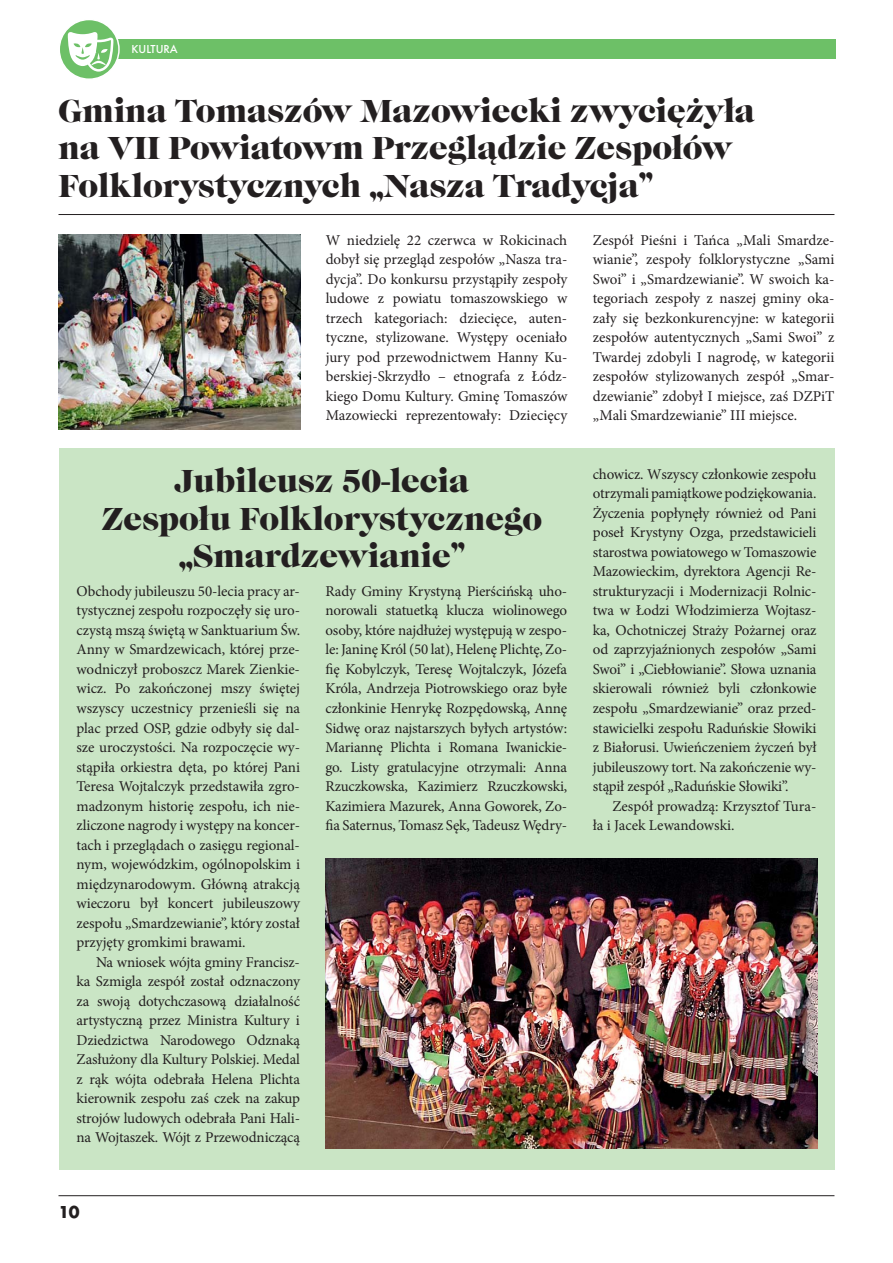
<style>
.page{position:relative;width:893px;height:1263px;background:#fff}
.page>*{position:absolute;margin:0;border:0;box-sizing:border-box;transform-origin:0 0}
.t1{font:33px/37.5px "Caslon Gra DCE";color:#231f20;text-align:center}
.t2{font:700 18px "Futura TCE";color:#231f20}
.t3{font:15px/19.5px "Minion Pro";letter-spacing:-.01em;color:#231f20;text-align:justify}
.t4{font:500 12px "Futura TCE";color:#fff}
</style>
<div class="page">
<hr style="left:58px;top:1195px;width:776px;height:1px;background:#231f20">
<div style="left:58px;top:448px;width:776px;height:722px;background:#cae5c5"></div>
<div style="left:117px;top:39px;width:718px;height:19px;background:#6dc067"></div>
<svg style="left:59px;top:19px;width:60px;height:60px"></svg>
<div style="left:59px;top:19px;width:61px;height:61px;border:2px solid #fff;border-radius:50%"></div>
<svg style="left:68px;top:31px;width:46px;height:41px"></svg>
<img style="left:58px;top:234px;width:242px;height:195px">
<hr style="left:58px;top:214px;width:776px;height:1px;background:#231f20">
<img style="left:326px;top:858px;width:491px;height:290px">
<p class="t4" style="left:132px;top:43px;width:48px">KULTURA</p>
<h1 class="t1" style="left:58px;top:94px;width:698px;text-align:left">Gmina Tomaszów Mazowiecki zwyciężyła na VII Powiatowm Przeglądzie Zespołów<br>Folklorystycznych „Nasza Tradycja”</h1>
<p class="t3" style="left:593px;top:232px;width:243px">Zespół Pieśni i Tańca „Mali Smardze&shy;wianie”, zespoły folklorystyczne „Sami Swoi” i „Smardzewianie”. W swoich ka&shy;tegoriach zespoły z naszej gminy oka&shy;zały się bezkonkurencyjne: w kategorii zespołów autentycznych „Sami Swoi” z Twardej zdobyli I nagrodę, w kategorii zespołów stylizowanych zespół „Smar&shy;dzewianie” zdobył I miejsce, zaś DZPiT „Mali Smardzewianie” III miejsce.</p>
<p class="t3" style="left:326px;top:232px;width:243px">W niedzielę 22 czerwca w Rokicinach dobył się przegląd zespołów „Nasza tra&shy;dycja”. Do konkursu przystąpiły zespoły ludowe z powiatu tomaszowskiego w trzech kategoriach: dziecięce, auten&shy;tyczne, stylizowane. Występy oceniało jury pod przewodnictwem Hanny Ku&shy;berskiej-Skrzydło – etnografa z Łódz&shy;kiego Domu Kultury. Gminę Tomaszów Mazowiecki reprezentowały: Dziecięcy</p>
<h1 class="t1" style="left:101px;top:464px;width:442px">Jubileusz 50-lecia<br>Zespołu Folklorystycznego „Smardzewianie”</h1>
<p class="t3" style="left:77px;top:583px;width:225px">Obchody jubileuszu 50-lecia pracy ar&shy;tystycznej zespołu rozpoczęły się uro&shy;czystą mszą świętą w Sanktuarium Św.<br>Anny w Smardzewicach, której prze&shy;wodniczył proboszcz Marek Zienkie&shy;wicz. Po zakończonej mszy świętej wszyscy uczestnicy przenieśli się na plac przed OSP, gdzie odbyły się dal&shy;sze uroczystości. Na rozpoczęcie wy&shy;stąpiła orkiestra dęta, po której Pani Teresa Wojtalczyk przedstawiła zgro&shy;madzonym historię zespołu, ich nie&shy;zliczone nagrody i występy na koncer&shy;tach i przeglądach o zasięgu regional&shy;nym, wojewódzkim, ogólnopolskim i międzynarodowym. Główną atrakcją wieczoru był koncert jubileuszowy zespołu „Smardzewianie”, który został przyjęty gromkimi brawami.</p>
<p class="t3" style="left:77px;top:953px;width:225px;text-indent:20px">Na wniosek wójta gminy Francisz&shy;ka Szmigla zespół został odznaczony za swoją dotychczasową działalność artystyczną przez Ministra Kultury i Dziedzictwa Narodowego Odznaką Zasłużony dla Kultury Polskiej. Medal z rąk wójta odebrała Helena Plichta kierownik zespołu zaś czek na zakup strojów ludowych odebrała Pani Hali&shy;na Wojtaszek. Wójt z Przewodniczącą</p>
<p class="t2" style="left:58px;top:1205px;width:22px">10</p>
<p class="t3" style="left:325px;top:583px;width:243px">Rady Gminy Krystyną Pierścińską uho&shy;norowali statuetką klucza wiolinowego osoby, które najdłużej występują w zespo&shy;le: Janinę Król (50 lat), Helenę Plichtę, Zo&shy;fię Kobylczyk, Teresę Wojtalczyk, Józefa Króla, Andrzeja Piotrowskiego oraz byłe członkinie Henrykę Rozpędowską, Annę Sidwę oraz najstarszych byłych artystów:<br>Mariannę Plichta i Romana Iwanickie&shy;go. Listy gratulacyjne otrzymali: Anna Rzuczkowska, Kazimierz Rzuczkowski, Kazimiera Mazurek, Anna Goworek, Zo&shy;fia Saternus, Tomasz Sęk, Tadeusz Wędry-</p>
<p class="t3" style="left:593px;top:466px;width:225px">chowicz. Wszyscy członkowie zespołu otrzymali pamiątkowe podziękowania.<br>Życzenia popłynęły również od Pani poseł Krystyny Ozga, przedstawicieli starostwa powiatowego w Tomaszowie Mazowieckim, dyrektora Agencji Re&shy;strukturyzacji i Modernizacji Rolnic&shy;twa w Łodzi Włodzimierza Wojtasz&shy;ka, Ochotniczej Straży Pożarnej oraz od zaprzyjaźnionych zespołów „Sami Swoi” i „Ciebłowianie”. Słowa uznania skierowali również byli członkowie zespołu „Smardzewianie” oraz przed&shy;stawicielki zespołu Raduńskie Słowiki z Białorusi. Uwieńczeniem życzeń był jubileuszowy tort. Na zakończenie wy&shy;stąpił zespół „Raduńskie Słowiki”.</p>
<p class="t3" style="left:593px;top:797px;width:225px;text-indent:19px">Zespół prowadzą: Krzysztof Tura&shy;ła i Jacek Lewandowski.</p>
</div>
